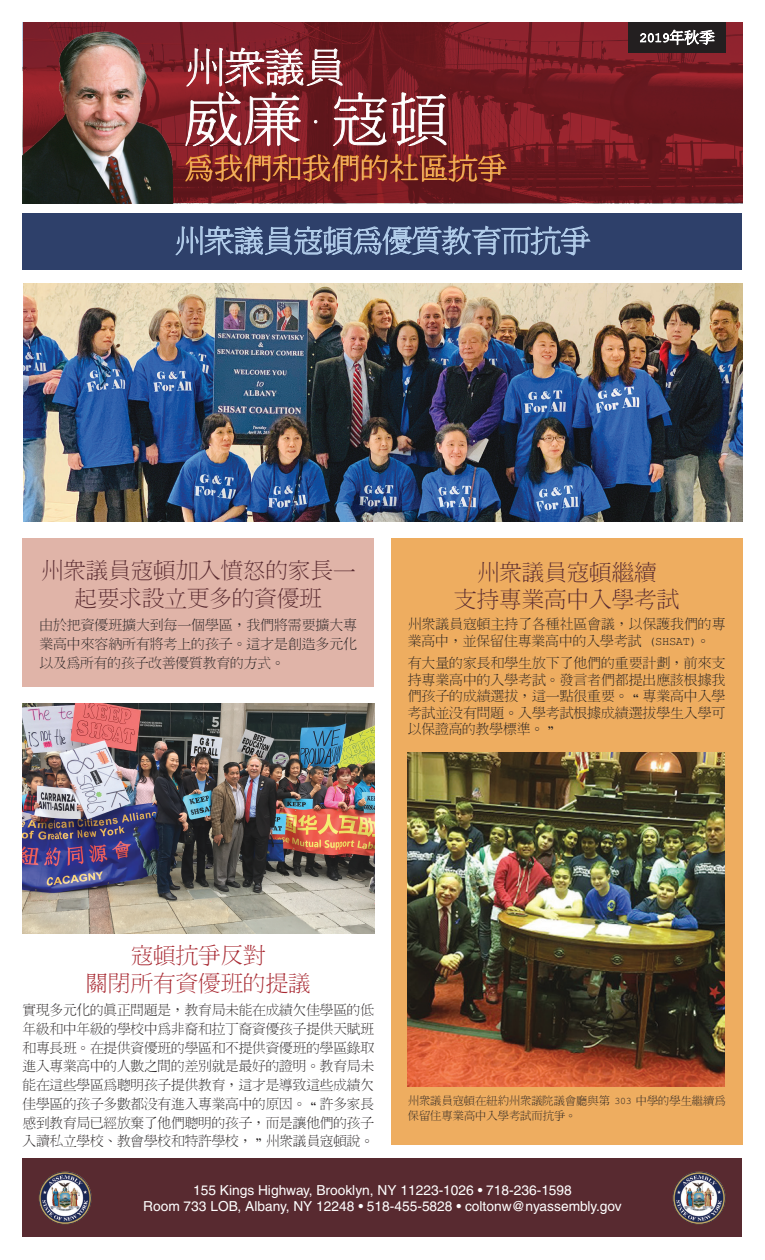
<style>
.page{position:relative;width:765px;height:1260px;background:#fff}
.page>*{position:absolute;margin:0;border:0;box-sizing:border-box;transform-origin:0 0}
.t1{font:57.5px "TSC F Ming S TT";color:#fff}
.t2{font:40px "TSC F Ming S TT";color:#fff}
.t3{font:30px "TSC F Ming S TT";letter-spacing:-.01em;color:#b3ceeb}
.t4{font:28.75px "TSC F Ming S TT";letter-spacing:.02em;color:#f0b673}
.t5{font:22.5px/27.5px "TSC F Ming S TT";color:#582a30;text-align:center}
.t6{font:22.5px/27.5px "TSC F Ming S TT";color:#a72730;text-align:center}
.t7{font:18.75px "TSC F Ming S TT";color:#fff}
.t8{font:13.75px/18.8px "TSC F Ming S TT";letter-spacing:-.005em;color:#231f20;text-align:justify}
.t9{font:13.75px/16.2px "Helvetica";color:#fff;text-align:center}
.t10{font:11.25px/15px "TSC F Ming S TT";color:#231f20}
</style>
<div class="page">
<div style="left:391px;top:539px;width:351px;height:606px;background:#eead60"></div>
<div style="left:22px;top:1159px;width:720px;height:78px;background:#582a30"></div>
<img style="left:39px;top:1171px;width:53px;height:53px;border-radius:26px">
<img style="left:673px;top:1171px;width:53px;height:53px;border-radius:26px">
<img style="left:408px;top:753px;width:317px;height:333px">
<img style="left:22px;top:704px;width:352px;height:229px">
<div style="left:22px;top:213px;width:720px;height:57px;background:#2e406a"></div>
<svg style="left:175px;top:225px;width:416px;height:31px"></svg>
<img style="left:23px;top:283px;width:719px;height:239px">
<div style="left:22px;top:539px;width:352px;height:148px;background:#e0b4a8"></div>
<svg style="left:172px;top:22px;width:570px;height:181px;background:#751b23"></svg>
<img style="left:23px;top:22px;width:149px;height:181px">
<svg style="left:185px;top:47px;width:262px;height:100px;background:#8e4349"></svg>
<svg style="left:185px;top:153px;width:322px;height:29px;background:#923c20"></svg>
<div style="left:628px;top:23px;width:98px;height:30px;background:#231f20"></div>
<svg style="left:640px;top:30px;width:75px;height:15px"></svg>
<h2 class="t2" style="left:185px;top:39px;width:162px">州眾議員</h2>
<h1 class="t1" style="left:185px;top:79px;width:118px">威廉</h1>
<h1 class="t1" style="left:331px;top:79px;width:118px">寇頓</h1>
<h3 class="t4" style="left:185px;top:148px;width:324px">為我們和我們的社區抗爭</h3>
<h3 class="t7" style="left:313px;top:109px;width:20px">·</h3>
<h3 class="t3" style="left:174px;top:220px;width:418px">州眾議員寇頓為優質教育而抗爭</h3>
<h3 class="t5" style="left:41px;top:554px;width:316px">州眾議員寇頓加入憤怒的家長一起要求設立更多的資優班</h3>
<p class="t8" style="left:39px;top:614px;width:319px">由於把資優班擴大到每一個學區，我們將需要擴大專業高中來容納所有將考上的孩子。這才是創造多元化以及為所有的孩子改善優質教育的方式。</p>
<h3 class="t5" style="left:454px;top:556px;width:226px">州眾議員寇頓繼續 <br>支持專業高中入學考試</h3>
<p class="t8" style="left:408px;top:615px;width:319px;line-height:16.5px">州眾議員寇頓主持了各種社區會議，以保護我們的專業高中，並保留住專業高中的入學考試 (SHSAT)。</p>
<p class="t8" style="left:408px;top:653px;width:319px;line-height:16.5px">有大量的家長和學生放下了他們的重要計劃，前來支持專業高中的入學考試。發言者們都提出應該根據我們孩子的成績選拔，這一點很重要。“專業高中入學考試並沒有問題。入學考試根據成績選拔學生入學可以保證高的教學標準。”</p>
<h3 class="t6" style="left:86px;top:940px;width:226px">寇頓抗爭反對 <br>關閉所有資優班的提議</h3>
<p class="t8" style="left:22px;top:999px;width:353px">實現多元化的真正問題是，教育局未能在成績欠佳學區的低年級和中年級的學校中為非裔和拉丁裔資優孩子提供天賦班和專長班。在提供資優班的學區和不提供資優班的學區錄取進入專業高中的人數之間的差別就是最好的證明。教育局未能在這些學區為聰明孩子提供教育，這才是導致這些成績欠佳學區的孩子多數都沒有進入專業高中的原因。“許多家長感到教育局已經放棄了他們聰明的孩子，而是讓他們的孩子入讀私立學校、教會學校和特許學校，”州眾議員寇頓說。</p>
<p class="t10" style="left:408px;top:1091px;width:319px">州眾議員寇頓在紐約州眾議院議會廳與第 303 中學的學生繼續為保留住專業高中入學考試而抗爭。</p>
<p class="t9" style="left:143px;top:1182px;width:480px">155 Kings Highway, Brooklyn, NY 11223-1026 • 718-236-1598<br>Room 733 LOB, Albany, NY 12248 • 518-455-5828 • coltonw@nyassembly.gov</p>
</div>
